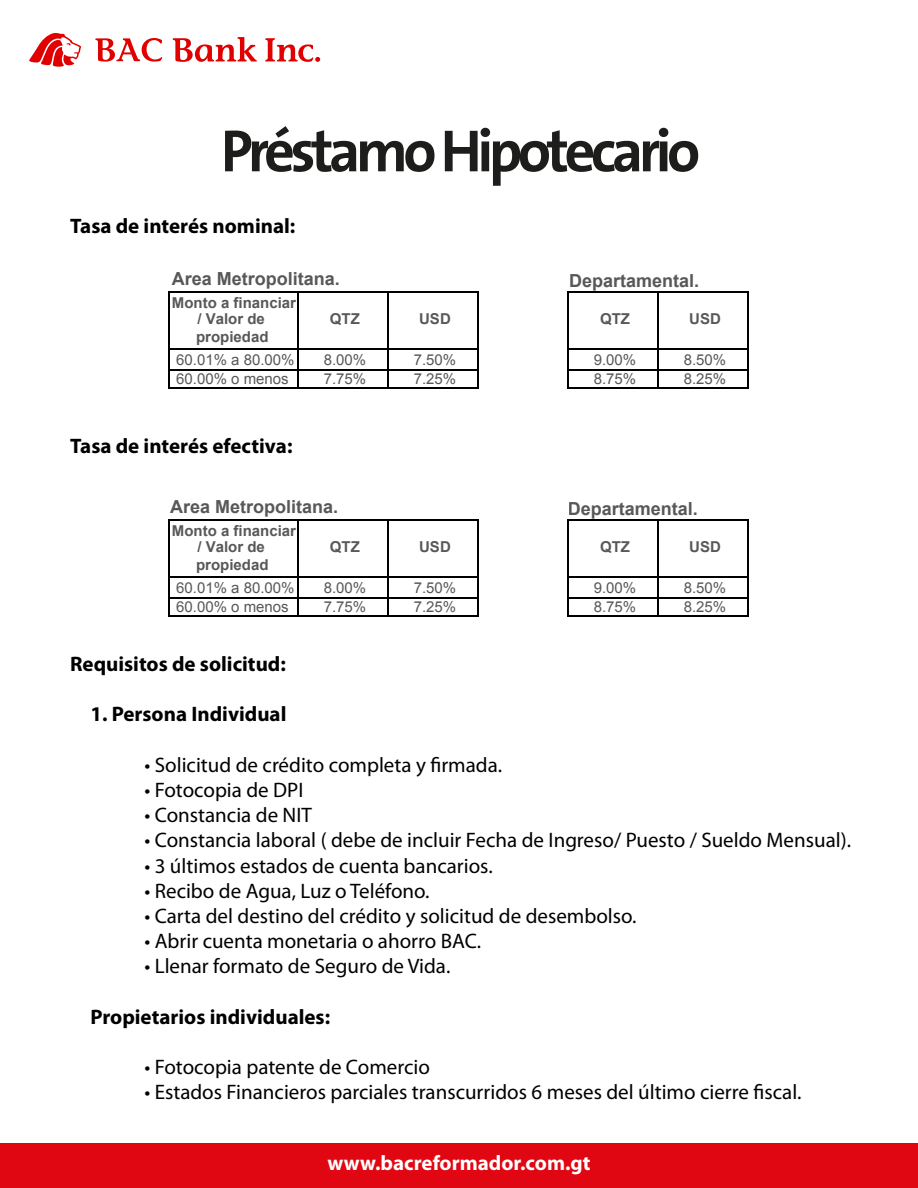
<style>
.page{position:relative;width:918px;height:1188px;background:#fff}
.page>*{position:absolute;margin:0;border:0;box-sizing:border-box;transform-origin:0 0}
.t1{font:700 60px "The Sans BAC";letter-spacing:-.075em;color:#1d1d1b}
.t2{font:21px "Myriad Pro";color:#000}
.t3{font:700 21px "Myriad Pro";color:#000}
.t4{font:700 21px "Myriad Pro";color:#fff}
.t5{font:700 18px "Arial";color:#585858}
.t6{font:15px "Arial";color:#585858}
.t7{font:700 15px/16.5px "Arial";color:#585858;text-align:center}
</style>
<div class="page">
<div style="left:0;top:1143px;width:918px;height:45px;background:#e00612"></div>
<svg style="left:95px;top:38px;width:67px;height:24px"></svg>
<svg style="left:173px;top:37px;width:84px;height:25px"></svg>
<svg style="left:265px;top:38px;width:55px;height:24px"></svg>
<svg style="left:29px;top:33px;width:53px;height:34px"></svg>
<hr style="left:172px;top:291px;width:126px;height:2px;background:#000">
<hr style="left:299px;top:291px;width:89px;height:2px;background:#000">
<hr style="left:391px;top:291px;width:87px;height:2px;background:#000">
<hr style="left:571px;top:291px;width:87px;height:2px;background:#000">
<hr style="left:659px;top:291px;width:89px;height:2px;background:#000">
<hr style="left:169px;top:293px;width:1px;height:55px;background:#000">
<hr style="left:298px;top:293px;width:1px;height:55px;background:#000">
<hr style="left:388px;top:293px;width:1px;height:55px;background:#000">
<hr style="left:478px;top:293px;width:1px;height:55px;background:#000">
<hr style="left:568px;top:293px;width:1px;height:55px;background:#000">
<hr style="left:658px;top:293px;width:1px;height:55px;background:#000">
<hr style="left:748px;top:293px;width:1px;height:55px;background:#000">
<hr style="left:170px;top:348px;width:128px;height:2px;background:#000">
<hr style="left:299px;top:348px;width:89px;height:2px;background:#000">
<hr style="left:389px;top:348px;width:89px;height:2px;background:#000">
<hr style="left:569px;top:348px;width:89px;height:2px;background:#000">
<hr style="left:659px;top:348px;width:89px;height:2px;background:#000">
<hr style="left:170px;top:369px;width:128px;height:2px;background:#000">
<hr style="left:299px;top:369px;width:89px;height:2px;background:#000">
<hr style="left:389px;top:369px;width:89px;height:2px;background:#000">
<hr style="left:569px;top:369px;width:89px;height:2px;background:#000">
<hr style="left:659px;top:369px;width:89px;height:2px;background:#000">
<svg style="left:169px;top:348px;width:1px;height:41px"></svg>
<hr style="left:170px;top:387px;width:128px;height:2px;background:#000">
<svg style="left:298px;top:348px;width:1px;height:41px"></svg>
<hr style="left:299px;top:387px;width:89px;height:2px;background:#000">
<svg style="left:388px;top:348px;width:1px;height:41px"></svg>
<hr style="left:389px;top:387px;width:89px;height:2px;background:#000">
<svg style="left:478px;top:348px;width:1px;height:41px"></svg>
<svg style="left:568px;top:348px;width:1px;height:41px"></svg>
<hr style="left:569px;top:387px;width:89px;height:2px;background:#000">
<svg style="left:658px;top:348px;width:1px;height:41px"></svg>
<hr style="left:659px;top:387px;width:89px;height:2px;background:#000">
<svg style="left:748px;top:348px;width:1px;height:41px"></svg>
<hr style="left:172px;top:519px;width:126px;height:2px;background:#000">
<hr style="left:299px;top:519px;width:89px;height:2px;background:#000">
<hr style="left:391px;top:519px;width:87px;height:2px;background:#000">
<hr style="left:571px;top:519px;width:87px;height:2px;background:#000">
<hr style="left:659px;top:519px;width:89px;height:2px;background:#000">
<hr style="left:169px;top:521px;width:1px;height:55px;background:#000">
<hr style="left:298px;top:521px;width:1px;height:55px;background:#000">
<hr style="left:388px;top:521px;width:1px;height:55px;background:#000">
<hr style="left:478px;top:521px;width:1px;height:55px;background:#000">
<hr style="left:568px;top:521px;width:1px;height:55px;background:#000">
<hr style="left:658px;top:521px;width:1px;height:55px;background:#000">
<hr style="left:748px;top:521px;width:1px;height:55px;background:#000">
<hr style="left:170px;top:576px;width:128px;height:2px;background:#000">
<hr style="left:299px;top:576px;width:89px;height:2px;background:#000">
<hr style="left:389px;top:576px;width:89px;height:2px;background:#000">
<hr style="left:569px;top:576px;width:89px;height:2px;background:#000">
<hr style="left:659px;top:576px;width:89px;height:2px;background:#000">
<hr style="left:170px;top:597px;width:128px;height:2px;background:#000">
<hr style="left:299px;top:597px;width:89px;height:2px;background:#000">
<hr style="left:389px;top:597px;width:89px;height:2px;background:#000">
<hr style="left:569px;top:597px;width:89px;height:2px;background:#000">
<hr style="left:659px;top:597px;width:89px;height:2px;background:#000">
<svg style="left:169px;top:576px;width:1px;height:41px"></svg>
<hr style="left:170px;top:615px;width:128px;height:2px;background:#000">
<svg style="left:298px;top:576px;width:1px;height:41px"></svg>
<hr style="left:299px;top:615px;width:89px;height:2px;background:#000">
<svg style="left:388px;top:576px;width:1px;height:41px"></svg>
<hr style="left:389px;top:615px;width:89px;height:2px;background:#000">
<svg style="left:478px;top:576px;width:1px;height:41px"></svg>
<svg style="left:568px;top:576px;width:1px;height:41px"></svg>
<hr style="left:569px;top:615px;width:89px;height:2px;background:#000">
<svg style="left:658px;top:576px;width:1px;height:41px"></svg>
<hr style="left:659px;top:615px;width:89px;height:2px;background:#000">
<svg style="left:748px;top:576px;width:1px;height:41px"></svg>
<h1 class="t1" style="left:221px;top:119px;width:481px">Préstamo Hipotecario</h1>
<p class="t3" style="left:70px;top:212px;width:227px">Tasa de interés nominal:</p>
<p class="t5" style="left:172px;top:267px;width:170px">Área Metropolitana.</p>
<p class="t5" style="left:569px;top:269px;width:132px">Departamental.</p>
<p class="t7" style="left:172px;top:295px;width:126px">Monto a financiar / Valor de</p>
<p class="t7" style="left:196px;top:329px;width:74px">propiedad</p>
<p class="t7" style="left:330px;top:311px;width:31px">QTZ</p>
<p class="t7" style="left:419px;top:311px;width:33px">USD</p>
<p class="t7" style="left:600px;top:311px;width:31px">QTZ</p>
<p class="t7" style="left:689px;top:311px;width:33px">USD</p>
<p class="t6" style="left:176px;top:350px;width:120px">60.01% a 80.00%</p>
<p class="t6" style="left:324px;top:350px;width:44px">8.00%</p>
<p class="t6" style="left:414px;top:350px;width:44px">7.50%</p>
<p class="t6" style="left:594px;top:350px;width:44px">9.00%</p>
<p class="t6" style="left:684px;top:350px;width:44px">8.50%</p>
<p class="t6" style="left:176px;top:369px;width:114px">60.00% o menos</p>
<p class="t6" style="left:324px;top:369px;width:44px">7.75%</p>
<p class="t6" style="left:414px;top:369px;width:44px">7.25%</p>
<p class="t6" style="left:594px;top:369px;width:44px">8.75%</p>
<p class="t6" style="left:684px;top:369px;width:44px">8.25%</p>
<p class="t3" style="left:70px;top:432px;width:224px">Tasa de interés efectiva:</p>
<p class="t5" style="left:170px;top:495px;width:170px">Área Metropolitana.</p>
<p class="t5" style="left:568px;top:497px;width:132px">Departamental.</p>
<p class="t7" style="left:172px;top:523px;width:126px">Monto a financiar / Valor de</p>
<p class="t7" style="left:196px;top:557px;width:74px">propiedad</p>
<p class="t7" style="left:330px;top:539px;width:31px">QTZ</p>
<p class="t7" style="left:419px;top:539px;width:33px">USD</p>
<p class="t7" style="left:600px;top:539px;width:31px">QTZ</p>
<p class="t7" style="left:689px;top:539px;width:33px">USD</p>
<p class="t6" style="left:176px;top:578px;width:120px">60.01% a 80.00%</p>
<p class="t6" style="left:324px;top:578px;width:44px">8.00%</p>
<p class="t6" style="left:414px;top:578px;width:44px">7.50%</p>
<p class="t6" style="left:594px;top:578px;width:44px">9.00%</p>
<p class="t6" style="left:684px;top:578px;width:44px">8.50%</p>
<p class="t6" style="left:176px;top:597px;width:114px">60.00% o menos</p>
<p class="t6" style="left:324px;top:597px;width:44px">7.75%</p>
<p class="t6" style="left:414px;top:597px;width:44px">7.25%</p>
<p class="t6" style="left:594px;top:597px;width:44px">8.75%</p>
<p class="t6" style="left:684px;top:597px;width:44px">8.25%</p>
<p class="t3" style="left:70px;top:650px;width:217px">Requisitos de solicitud:</p>
<p class="t3" style="left:90px;top:701px;width:198px">1. Persona Individual</p>
<p class="t2" style="left:144px;top:752px;width:359px">• Solicitud de crédito completa y firmada.</p>
<p class="t2" style="left:144px;top:777px;width:161px">• Fotocopia de DPI</p>
<p class="t2" style="left:144px;top:802px;width:169px">• Constancia de NIT</p>
<p class="t2" style="left:144px;top:827px;width:708px">• Constancia laboral ( debe de incluir Fecha de Ingreso/ Puesto / Sueldo Mensual).</p>
<p class="t2" style="left:144px;top:853px;width:350px">• 3 últimos estados de cuenta bancarios.</p>
<p class="t2" style="left:144px;top:878px;width:287px">• Recibo de Agua, Luz o Teléfono.</p>
<p class="t2" style="left:144px;top:903px;width:494px">• Carta del destino del crédito y solicitud de desembolso.</p>
<p class="t2" style="left:144px;top:928px;width:338px">• Abrir cuenta monetaria o ahorro BAC.</p>
<p class="t2" style="left:144px;top:953px;width:307px">• Llenar formato de Seguro de Vida.</p>
<p class="t3" style="left:90px;top:1003px;width:241px">Propietarios individuales:</p>
<p class="t2" style="left:144px;top:1054px;width:287px">• Fotocopia patente de Comercio</p>
<p class="t2" style="left:144px;top:1079px;width:659px">• Estados Financieros parciales transcurridos 6 meses del último cierre fiscal.</p>
<p class="t4" style="left:328px;top:1149px;width:264px">www.bacreformador.com.gt</p>
</div>
